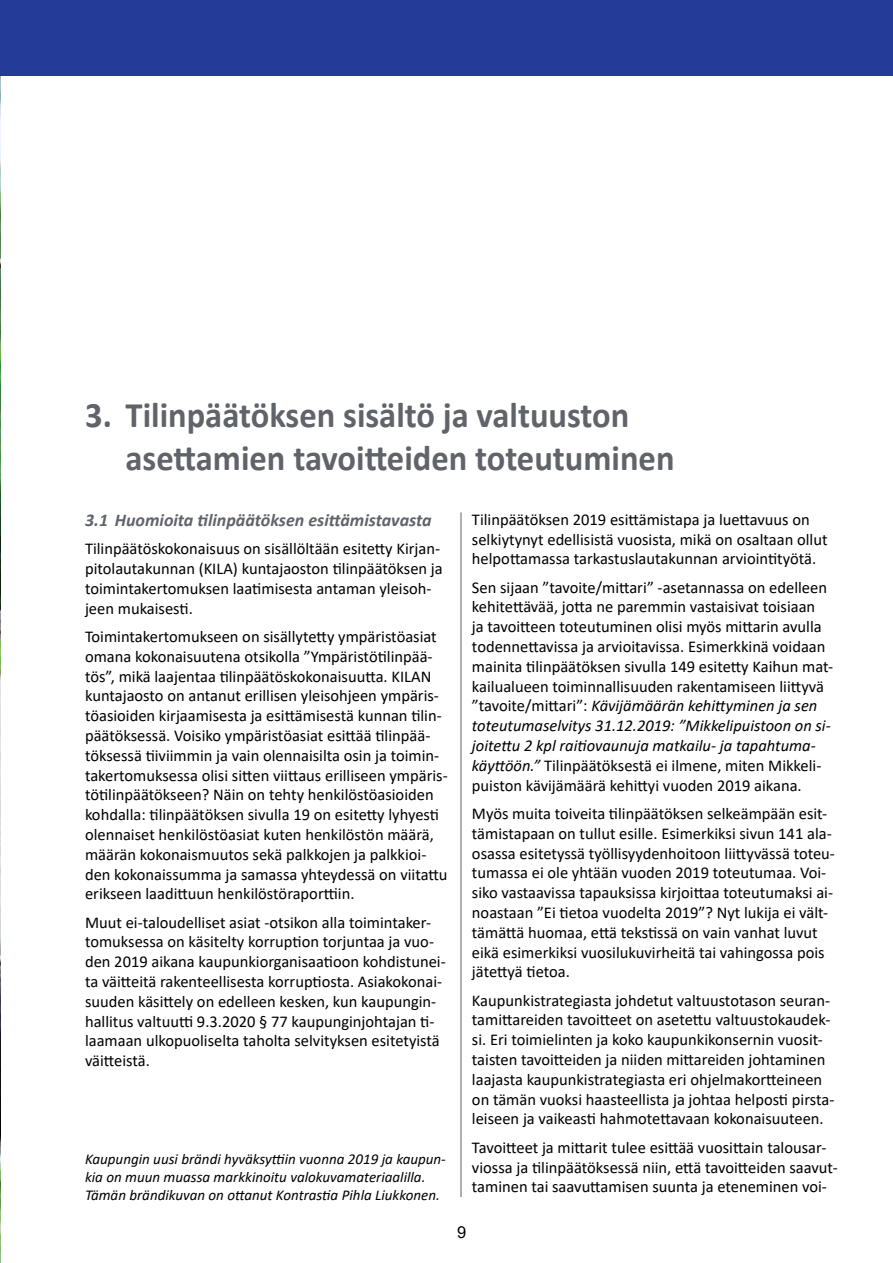
<style>
.page{position:relative;width:893px;height:1263px;background:#fff}
.page>*{position:absolute;margin:0;border:0;box-sizing:border-box;transform-origin:0 0}
.t1{font:700 36px/43.3px "Calibri";color:#5f636a;scale:.96 1}
.t2{font:italic 700 18px "Calibri";color:#5f636a}
.t3{font:16.5px/19.8px "Calibri";color:#000}
.t4{font:16.5px "Arial";color:#000}
.t5{font:italic 15px/18px "Calibri";color:#000}
.s1{font-style:italic}
</style>
<div class="page">
<img style="left:0;top:76px;width:1px;height:1187px">
<div style="left:0;top:0;width:893px;height:76px;background:#243c96"></div>
<hr style="left:461px;top:512px;width:1px;height:685px;background:#5f636a">
<h1 class="t1" style="left:126px;top:393px;width:573px;text-indent:-40px">3. Tilinpäätöksen sisältö ja valtuuston asettamien tavoitteiden toteutuminen</h1>
<p class="t2" style="left:85px;top:507px;width:348px">3.1 Huomioita tilinpäätöksen esittämistavasta</p>
<p class="t3" style="left:85px;top:538px;width:359px">Tilinpäätöskokonaisuus on sisällöltään esitetty Kirjan&shy;pitolautakunnan (KILA) kuntajaoston tilinpäätöksen ja toimintakertomuksen laatimisesta antaman yleisoh&shy;jeen mukaisesti.</p>
<p class="t3" style="left:85px;top:626px;width:364px">Toimintakertomukseen on sisällytetty ympäristöasiat omana kokonaisuutena otsikolla ”Ympäristötilinpää&shy;tös”, mikä laajentaa tilinpäätöskokonaisuutta. KILAN kuntajaosto on antanut erillisen yleisohjeen ympäris&shy;töasioiden kirjaamisesta ja esittämisestä kunnan tilin&shy;päätöksessä. Voisiko ympäristöasiat esittää tilinpää&shy;töksessä tiiviimmin ja vain olennaisilta osin ja toimin&shy;takertomuksessa olisi sitten viittaus erilliseen ympäris&shy;tötilinpäätökseen? Näin on tehty henkilöstöasioiden kohdalla: tilinpäätöksen sivulla 19 on esitetty lyhyesti olennaiset henkilöstöasiat kuten henkilöstön määrä, määrän kokonaismuutos sekä palkkojen ja palkkioi&shy;den kokonaissumma ja samassa yhteydessä on viitattu erikseen laadittuun henkilöstöraporttiin.</p>
<p class="t3" style="left:85px;top:912px;width:362px">Muut ei-taloudelliset asiat -otsikon alla toimintaker&shy;tomuksessa on käsitelty korruption torjuntaa ja vuo&shy;den 2019 aikana kaupunkiorganisaatioon kohdistunei&shy;ta väitteitä rakenteellisesta korruptiosta. Asiakokonai&shy;suuden käsittely on edelleen kesken, kun kaupungin&shy;hallitus valtuutti 9.3.2020 § 77 kaupunginjohtajan ti&shy;laamaan ulkopuoliselta taholta selvityksen esitetyistä väitteistä.</p>
<p class="t5" style="left:85px;top:1149px;width:362px">Kaupungin uusi brändi hyväksyttiin vuonna 2019 ja kaupun&shy;kia on muun muassa markkinoitu valokuvamateriaalilla.<br>Tämän brändikuvan on ottanut Kontrastia Pihla Liukkonen.</p>
<p class="t3" style="left:472px;top:509px;width:357px">Tilinpäätöksen 2019 esittämistapa ja luettavuus on selkiytynyt edellisistä vuosista, mikä on osaltaan ollut helpottamassa tarkastuslautakunnan arviointityötä.</p>
<p class="t3" style="left:472px;top:577px;width:363px">Sen sijaan ”tavoite/mittari” -asetannassa on edelleen kehitettävää, jotta ne paremmin vastaisivat toisiaan<br>ja tavoitteen toteutuminen olisi myös mittarin avulla todennettavissa ja arvioitavissa. Esimerkkinä voidaan mainita tilinpäätöksen sivulla 149 esitetty Kaihun mat&shy;kailualueen toiminnallisuuden rakentamiseen liittyvä ”tavoite/mittari”: <span class="s1">Kävijämäärän kehittyminen ja sen toteutumaselvitys 31.12.2019: ”Mikkelipuistoon on si&shy;joitettu 2 kpl raitiovaunuja matkailu- ja tapahtuma&shy;käyttöön.”</span> Tilinpäätöksestä ei ilmene, miten Mikkeli&shy;puiston kävijämäärä kehittyi vuoden 2019 aikana.</p>
<p class="t3" style="left:472px;top:803px;width:365px">Myös muita toiveita tilinpäätöksen selkeämpään esit&shy;tämistapaan on tullut esille. Esimerkiksi sivun 141 ala&shy;osassa esitetyssä työllisyydenhoitoon liittyvässä toteu&shy;tumassa ei ole yhtään vuoden 2019 toteutumaa. Voi&shy;siko vastaavissa tapauksissa kirjoittaa toteutumaksi ai&shy;noastaan ”Ei tietoa vuodelta 2019”? Nyt lukija ei vält&shy;tämättä huomaa, että tekstissä on vain vanhat luvut eikä esimerkiksi vuosilukuvirheitä tai vahingossa pois jätettyä tietoa.</p>
<p class="t3" style="left:472px;top:990px;width:364px">Kaupunkistrategiasta johdetut valtuustotason seuran&shy;tamittareiden tavoitteet on asetettu valtuustokaudek&shy;si. Eri toimielinten ja koko kaupunkikonsernin vuosit&shy;taisten tavoitteiden ja niiden mittareiden johtaminen laajasta kaupunkistrategiasta eri ohjelmakortteineen on tämän vuoksi haasteellista ja johtaa helposti pirsta&shy;leiseen ja vaikeasti hahmotettavaan kokonaisuuteen.</p>
<p class="t3" style="left:472px;top:1137px;width:367px">Tavoitteet ja mittarit tulee esittää vuosittain talousar&shy;viossa ja tilinpäätöksessä niin, että tavoitteiden saavut&shy;taminen tai saavuttamisen suunta ja eteneminen voi-</p>
<p class="t4" style="left:457px;top:1220px;width:11px">9</p>
</div>
